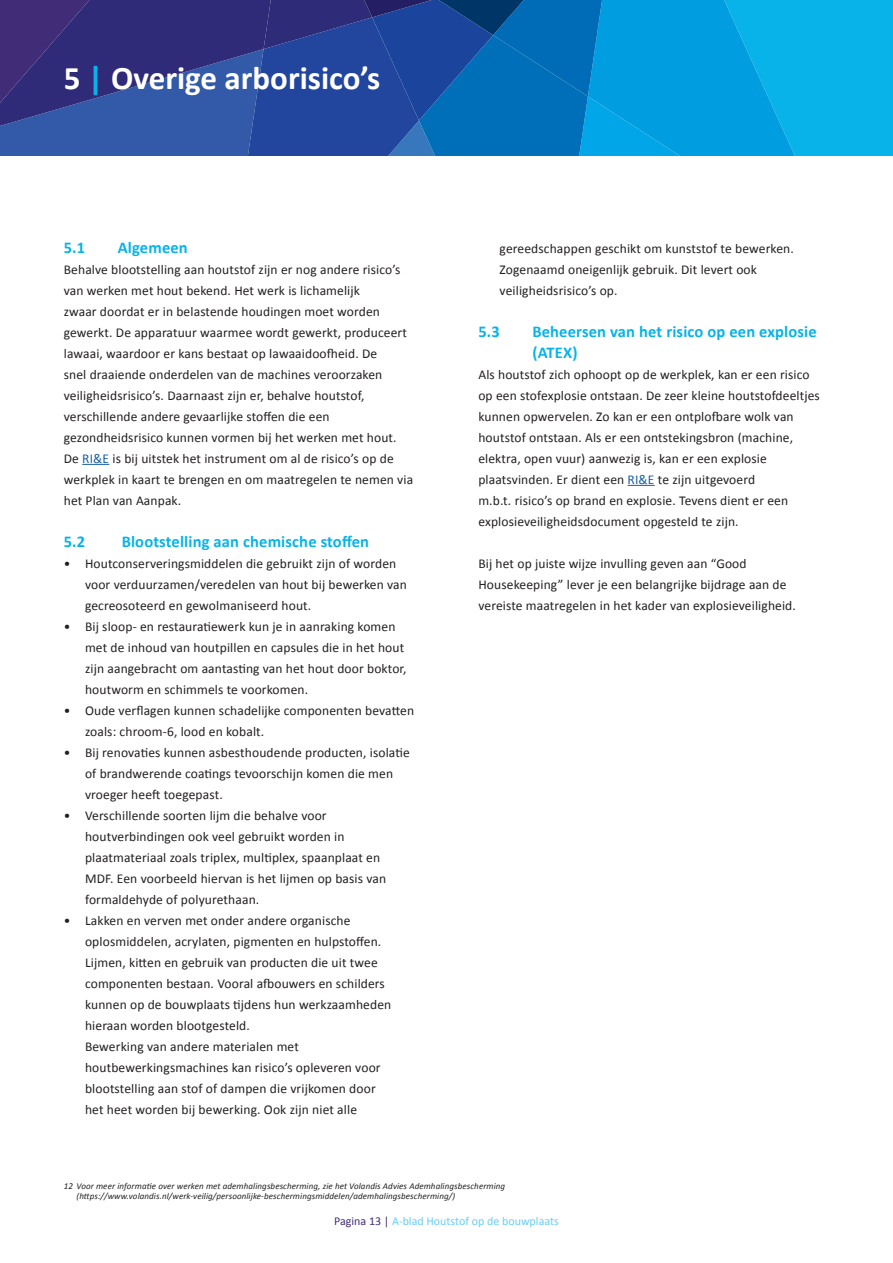
<style>
.page{position:relative;width:893px;height:1263px;background:#fff}
.page>*{position:absolute;margin:0;border:0;box-sizing:border-box;transform-origin:0 0}
.t1{font:700 33px "Calibri";color:#fff}
.t2{font:700 16.5px/21px "Calibri";letter-spacing:.01em;color:#07b3e9}
.t3{font:13.5px/21px "Calibri";letter-spacing:.01em;color:#231f20}
.t4{font:12px "Calibri";color:#67cef5}
.t5{font:italic 9px/10.5px "Calibri";letter-spacing:.01em;color:#231f20}
.s1{color:#07b3e9}
.s2{color:#175d9e}
.s3{color:#402c77}
</style>
<div class="page">
<svg style="left:82px;top:464px;width:27px;height:1px"></svg>
<svg style="left:628px;top:485px;width:27px;height:1px"></svg>
<svg style="left:0;top:0;width:893px;height:155px;background:#176ab3"></svg>
<h1 class="t1" style="left:64px;top:54px;width:318px">5 <span class="s1">|</span> Overige arborisico’s</h1>
<p class="t2" style="left:64px;top:236px;width:23px">5.1</p>
<p class="t2" style="left:118px;top:236px;width:72px">Algemeen</p>
<p class="t3" style="left:64px;top:258px;width:351px">Behalve blootstelling aan houtstof zijn er nog andere risico’s van werken met hout bekend. Het werk is lichamelijk<br>zwaar doordat er in belastende houdingen moet worden gewerkt. De apparatuur waarmee wordt gewerkt, produceert lawaai, waardoor er kans bestaat op lawaaidoofheid. De<br>snel draaiende onderdelen van de machines veroorzaken veiligheidsrisico’s. Daarnaast zijn er, behalve houtstof, verschillende andere gevaarlijke stoffen die een gezondheidsrisico kunnen vormen bij het werken met hout.<br>De <span class="s2">RI&amp;E</span> is bij uitstek het instrument om al de risico’s op de werkplek in kaart te brengen en om maatregelen te nemen via het Plan van Aanpak.</p>
<p class="t2" style="left:64px;top:530px;width:23px">5.2</p>
<p class="t2" style="left:122px;top:530px;width:249px">Blootstelling aan chemische stoffen</p>
<p class="t3" style="left:85px;top:552px;width:323px;text-indent:-21px">• Houtconserveringsmiddelen die gebruikt zijn of worden voor verduurzamen/veredelen van hout bij bewerken van gecreosoteerd en gewolmaniseerd hout.</p>
<p class="t3" style="left:85px;top:615px;width:323px;text-indent:-21px">• Bij sloop- en restauratiewerk kun je in aanraking komen met de inhoud van houtpillen en capsules die in het hout zijn aangebracht om aantasting van het hout door boktor, houtworm en schimmels te voorkomen.</p>
<p class="t3" style="left:85px;top:699px;width:331px;text-indent:-21px">• Oude verflagen kunnen schadelijke componenten bevatten zoals: chroom-6, lood en kobalt.</p>
<p class="t3" style="left:85px;top:741px;width:326px;text-indent:-21px">• Bij renovaties kunnen asbesthoudende producten, isolatie of brandwerende coatings tevoorschijn komen die men vroeger heeft toegepast.</p>
<p class="t3" style="left:85px;top:804px;width:303px;text-indent:-21px">• Verschillende soorten lijm die behalve voor houtverbindingen ook veel gebruikt worden in plaatmateriaal zoals triplex, multiplex, spaanplaat en MDF. Een voorbeeld hiervan is het lijmen op basis van formaldehyde of polyurethaan.</p>
<p class="t3" style="left:85px;top:910px;width:308px;text-indent:-21px">• Lakken en verven met onder andere organische oplosmiddelen, acrylaten, pigmenten en hulpstoffen.<br>Lijmen, kitten en gebruik van producten die uit twee componenten bestaan. Vooral afbouwers en schilders kunnen op de bouwplaats tijdens hun werkzaamheden hieraan worden blootgesteld.<br>Bewerking van andere materialen met houtbewerkingsmachines kan risico’s opleveren voor blootstelling aan stof of dampen die vrijkomen door het heet worden bij bewerking. Ook zijn niet alle</p>
<p class="t3" style="left:500px;top:237px;width:296px">gereedschappen geschikt om kunststof te bewerken.<br>Zogenaamd oneigenlijk gebruik. Dit levert ook veiligheidsrisico’s op.</p>
<p class="t2" style="left:478px;top:320px;width:23px">5.3</p>
<p class="t2" style="left:532px;top:320px;width:286px">Beheersen van het risico op een explosie (ATEX)</p>
<p class="t3" style="left:478px;top:363px;width:343px">Als houtstof zich ophoopt op de werkplek, kan er een risico op een stofexplosie ontstaan. De zeer kleine houtstofdeeltjes kunnen opwervelen. Zo kan er een ontplofbare wolk van houtstof ontstaan. Als er een ontstekingsbron (machine, elektra, open vuur) aanwezig is, kan er een explosie plaatsvinden. Er dient een <span class="s2">RI&amp;E</span> te zijn uitgevoerd<br>m.b.t. risico’s op brand en explosie. Tevens dient er een explosieveiligheidsdocument opgesteld te zijn.</p>
<p class="t3" style="left:478px;top:552px;width:319px">Bij het op juiste wijze invulling geven aan “Good<br>Housekeeping” lever je een belangrijke bijdrage aan de vereiste maatregelen in het kader van explosieveiligheid.</p>
<p class="t5" style="left:77px;top:1180px;width:430px;text-indent:-13px">12 Voor meer informatie over werken met ademhalingsbescherming, zie het Volandis Advies Ademhalingsbescherming (https://www.volandis.nl/werk-veilig/persoonlijke-beschermingsmiddelen/ademhalingsbescherming/)</p>
<p class="t4" style="left:334px;top:1213px;width:226px"><span class="s3">Pagina 13 |</span> A-blad Houtstof op de bouwplaats</p>
</div>
